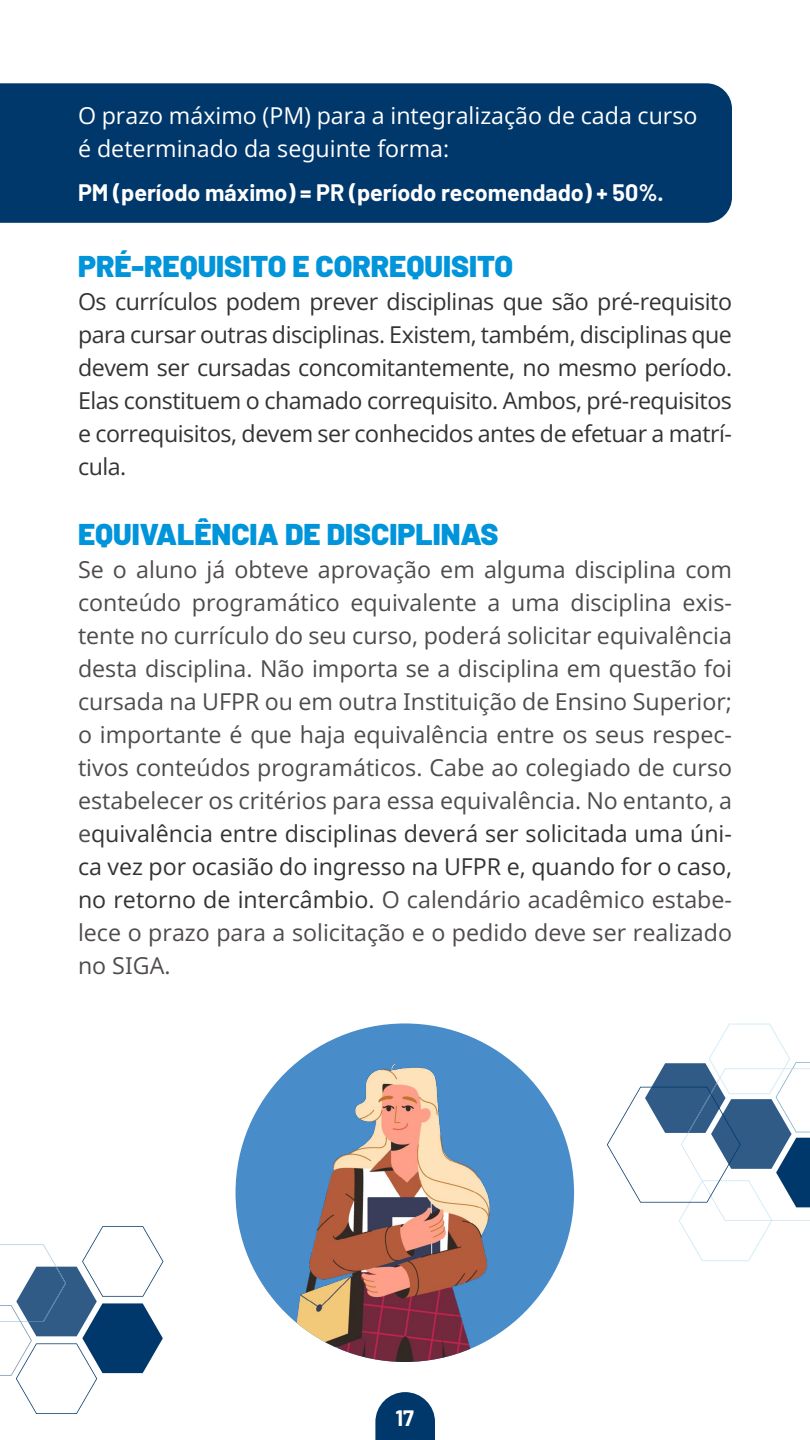
<style>
.page{position:relative;width:810px;height:1440px;background:#fff}
.page>*{position:absolute;margin:0;border:0;box-sizing:border-box;transform-origin:0 0}
.t1{font:900 30px "Barlow";color:#0094da}
.t2{font:23.25px/33px "Open Sans";color:#4f4b4c;text-align:justify}
.t3{font:23.25px/33px "Open Sans";letter-spacing:-.02em;color:#333;text-align:justify}
.t4{font:23.25px/33px "Open Sans";color:#fff}
.t5{font:700 23.25px "Barlow";color:#fff}
.t6{font:700 21.75px "Barlow";color:#fff}
.s1{color:#333}
</style>
<div class="page">
<svg style="left:375px;top:1392px;width:60px;height:48px;background:#245480"></svg>
<div style="left:0;top:83px;width:732px;height:140px;background:#00386c"></div>
<img style="left:236px;top:1023px;width:338px;height:339px;border-radius:169px">
<svg style="left:607px;top:1023px;width:203px;height:238px"></svg>
<svg style="left:0;top:1226px;width:163px;height:188px"></svg>
<p class="t4" style="left:78px;top:99px;width:621px">O prazo máximo (PM) para a integralização de cada curso é determinado da seguinte forma:</p>
<p class="t5" style="left:78px;top:176px;width:587px">PM (período máximo) = PR (período recomendado) + 50%.</p>
<p class="t1" style="left:78px;top:244px;width:437px">PRÉ-REQUISITO E CORREQUISITO</p>
<p class="t3" style="left:78px;top:285px;width:656px">Os currículos podem prever disciplinas que são pré-requisito para cursar outras disciplinas. Existem, também, disciplinas que devem ser cursadas concomitantemente, no mesmo período.<br>Elas constituem o chamado correquisito. Ambos, pré-requisitos e correquisitos, devem ser conhecidos antes de efetuar a matrí&shy;cula.</p>
<p class="t1" style="left:78px;top:512px;width:422px">EQUIVALÊNCIA DE DISCIPLINAS</p>
<p class="t2" style="left:78px;top:552px;width:656px">Se o aluno já obteve aprovação em alguma disciplina com conteúdo programático equivalente a uma disciplina exis&shy;tente no currículo do seu curso, poderá solicitar equivalência desta disciplina. Não importa se a disciplina em questão foi cursada na UFPR ou em outra Instituição de Ensino Superior; o importante é que haja equivalência entre os seus respec&shy;tivos conteúdos programáticos. Cabe ao colegiado de curso estabelecer os critérios para essa equivalência. No entanto, a e<span class="s1">quivalência entre disciplinas deverá ser solicitada uma úni&shy;ca vez por ocasião do ingresso na UFPR e, quando for o caso, no retorno de intercâmbio.</span> O calendário acadêmico estabe&shy;lece o prazo para a solicitação e o pedido deve ser realizado no SIGA.</p>
<p class="t6" style="left:396px;top:1402px;width:20px">17</p>
</div>
